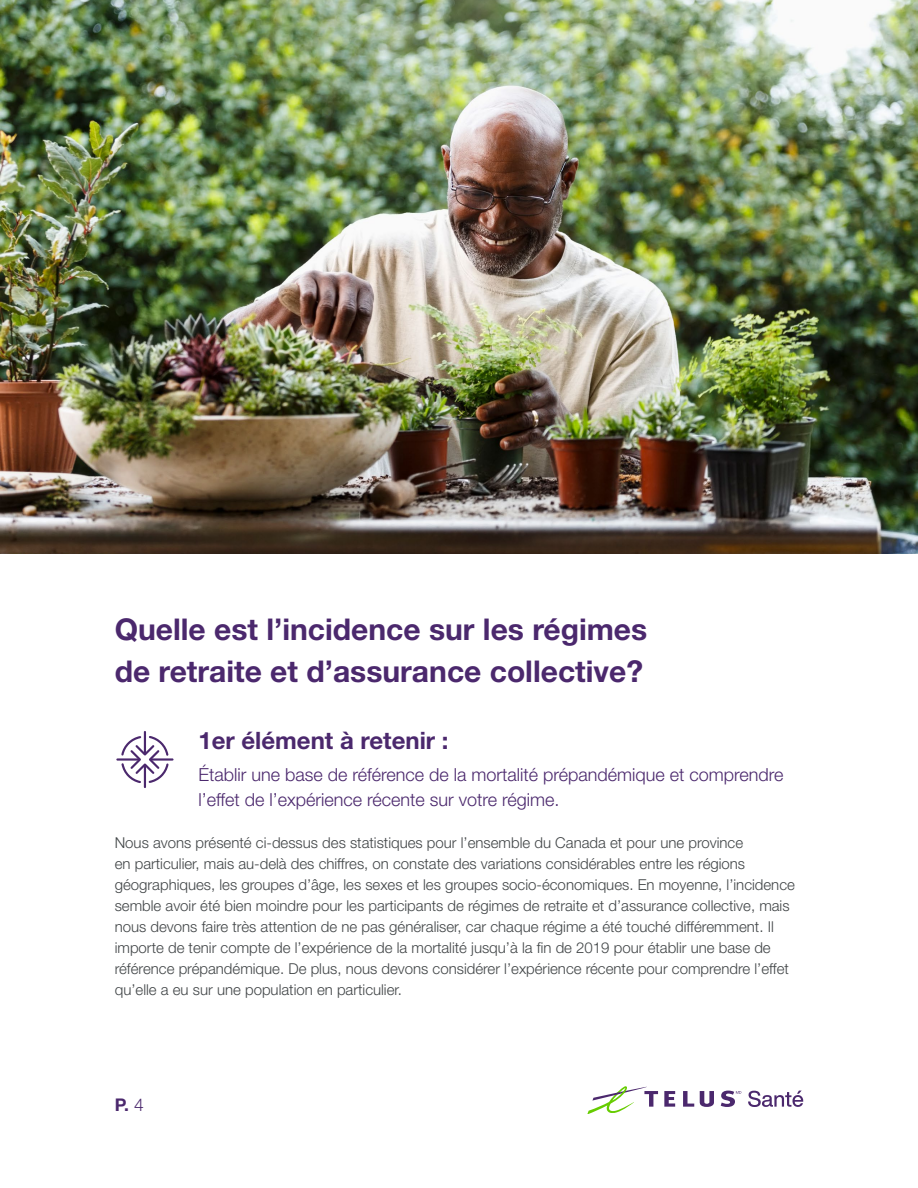
<style>
.page{position:relative;width:918px;height:1188px;background:#fff}
.page>*{position:absolute;margin:0;border:0;box-sizing:border-box;transform-origin:0 0}
.t1{font:700 30px/42px "Helvetica Neue LT Std";color:#4b286d}
.t2{font:700 24px "Helvetica Neue LT Std";color:#4b286d}
.t3{font:300 18px/25.2px "Helvetica Neue LT Std";color:#4b286d}
.t4{font:700 17.55px "Helvetica Neue LT Std";color:#4b286d}
.t5{font:300 15px/21px "Helvetica Neue LT Std";color:#414547}
.s1{font-weight:300}
</style>
<div class="page">
<hr style="left:144px;top:767px;width:2px;height:20px;background:#4b286d">
<hr style="left:144px;top:732px;width:2px;height:20px;background:#4b286d">
<hr style="left:117px;top:758px;width:21px;height:3px;background:#4b286d">
<hr style="left:152px;top:758px;width:21px;height:3px;background:#4b286d">
<svg style="left:120px;top:734px;width:50px;height:51px"></svg>
<img style="left:0;top:0;width:918px;height:554px">
<svg style="left:664px;top:1091px;width:11px;height:16px"></svg>
<svg style="left:683px;top:1091px;width:11px;height:16px"></svg>
<svg style="left:700px;top:1091px;width:14px;height:16px"></svg>
<svg style="left:587px;top:1086px;width:71px;height:28px"></svg>
<svg style="left:721px;top:1091px;width:20px;height:16px"></svg>
<svg style="left:748px;top:1091px;width:55px;height:16px"></svg>
<h1 class="t1" style="left:115px;top:608px;width:534px">Quelle est l’incidence sur les régimes de retraite et d’assurance collective?</h1>
<h2 class="t2" style="left:198px;top:726px;width:252px">1er élément à retenir :</h2>
<p class="t3" style="left:198px;top:761px;width:587px">Établir une base de référence de la mortalité prépandémique et comprendre l’effet de l’expérience récente sur votre régime.</p>
<p class="t5" style="left:115px;top:832px;width:682px">Nous avons présenté ci-dessus des statistiques pour l’ensemble du Canada et pour une province<br>en particulier, mais au-delà des chiffres, on constate des variations considérables entre les régions géographiques, les groupes d’âge, les sexes et les groupes socio-économiques. En moyenne, l’incidence semble avoir été bien moindre pour les participants de régimes de retraite et d’assurance collective, mais nous devons faire très attention de ne pas généraliser, car chaque régime a été touché différemment. Il importe de tenir compte de l’expérience de la mortalité jusqu’à la fin de 2019 pour établir une base de référence prépandémique. De plus, nous devons considérer l’expérience récente pour comprendre l’effet qu’elle a eu sur une population en particulier.</p>
<p class="t4" style="left:115px;top:1094px;width:31px">P. <span class="s1">4</span></p>
</div>
